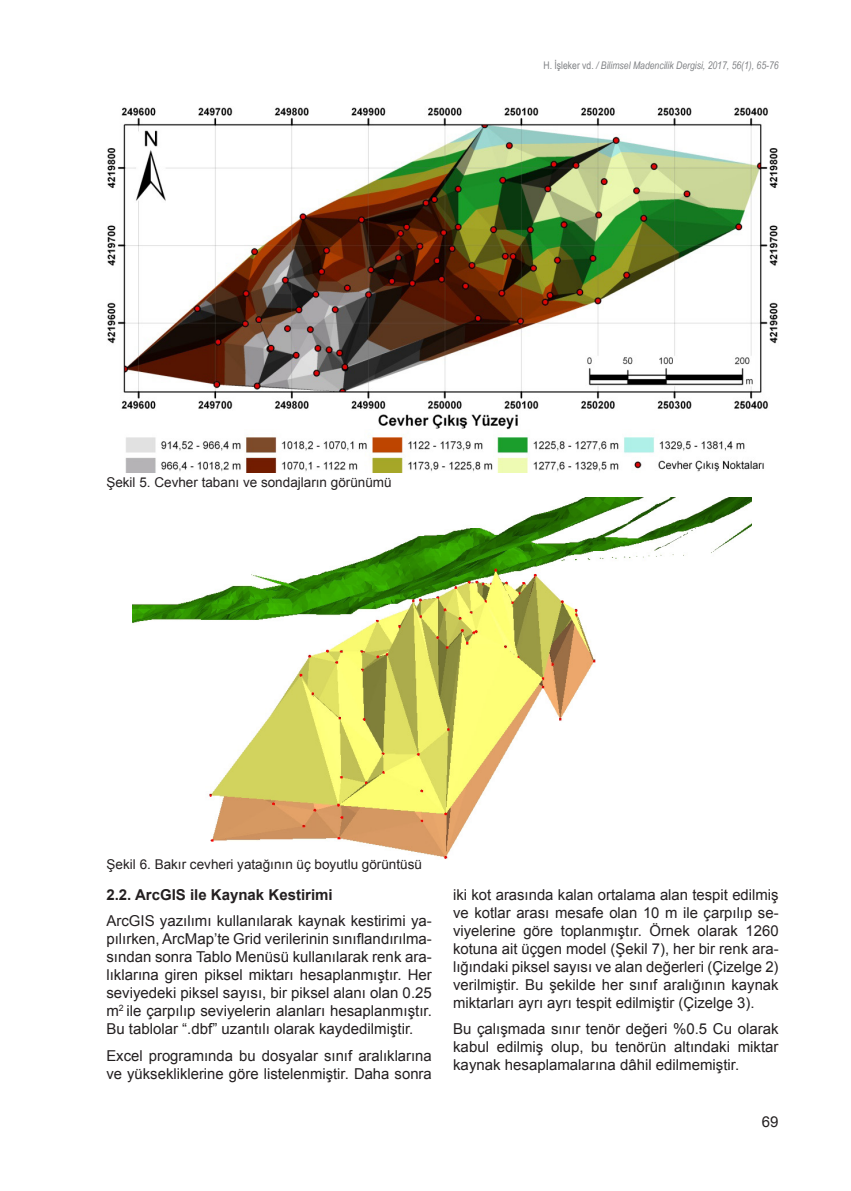
<style>
.page{position:relative;width:851px;height:1191px;background:#fff}
.page>*{position:absolute;margin:0;border:0;box-sizing:border-box;transform-origin:0 0}
.t1{font:15px/18px "Arial";color:#231f20;text-align:justify}
.t2{font:700 15px "Arial";color:#231f20}
.t3{font:13.5px "Arial";color:#231f20}
.t4{font:italic 10.5px "Arial Narrow";color:#808285}
.s1{font-style:normal}
</style>
<div class="page">
<img style="left:107px;top:107px;width:671px;height:365px">
<img style="left:133px;top:497px;width:618px;height:362px">
<p class="t4" style="left:543px;top:58px;width:236px"><span class="s1">H. İşleker vd.</span> / Bilimsel Madencilik Dergisi, 2017, 56(1), 65-76</p>
<p class="t3" style="left:106px;top:474px;width:287px">Şekil 5. Cevher tabanı ve sondajların görünümü</p>
<p class="t3" style="left:107px;top:855px;width:317px">Şekil 6. Bakır cevheri yatağının üç boyutlu görüntüsü</p>
<p class="t2" style="left:106px;top:884px;width:228px">2.2. ArcGIS ile Kaynak Kestirimi</p>
<p class="t1" style="left:106px;top:912px;width:327px">ArcGIS yazılımı kullanılarak kaynak kestirimi ya&shy;pılırken, ArcMap’te Grid verilerinin sınıflandırılma&shy;sından sonra Tablo Menüsü kullanılarak renk ara&shy;lıklarına giren piksel miktarı hesaplanmıştır. Her seviyedeki piksel sayısı, bir piksel alanı olan 0.25 m<sup>2</sup> ile çarpılıp seviyelerin alanları hesaplanmıştır.<br>Bu tablolar “.dbf” uzantılı olarak kaydedilmiştir.</p>
<p class="t1" style="left:106px;top:1046px;width:327px">Excel programında bu dosyalar sınıf aralıklarına ve yüksekliklerine göre listelenmiştir. Daha sonra</p>
<p class="t1" style="left:453px;top:885px;width:327px">iki kot arasında kalan ortalama alan tespit edilmiş ve kotlar arası mesafe olan 10 m ile çarpılıp se&shy;viyelerine göre toplanmıştır. Örnek olarak 1260 kotuna ait üçgen model (Şekil 7), her bir renk ara&shy;lığındaki piksel sayısı ve alan değerleri (Çizelge 2) verilmiştir. Bu şekilde her sınıf aralığının kaynak miktarları ayrı ayrı tespit edilmiştir (Çizelge 3).</p>
<p class="t1" style="left:453px;top:1020px;width:327px">Bu çalışmada sınır tenör değeri %0.5 Cu olarak kabul edilmiş olup, bu tenörün altındaki miktar kaynak hesaplamalarına dâhil edilmemiştir.</p>
<p class="t1" style="left:761px;top:1113px;width:18px">69</p>
</div>
